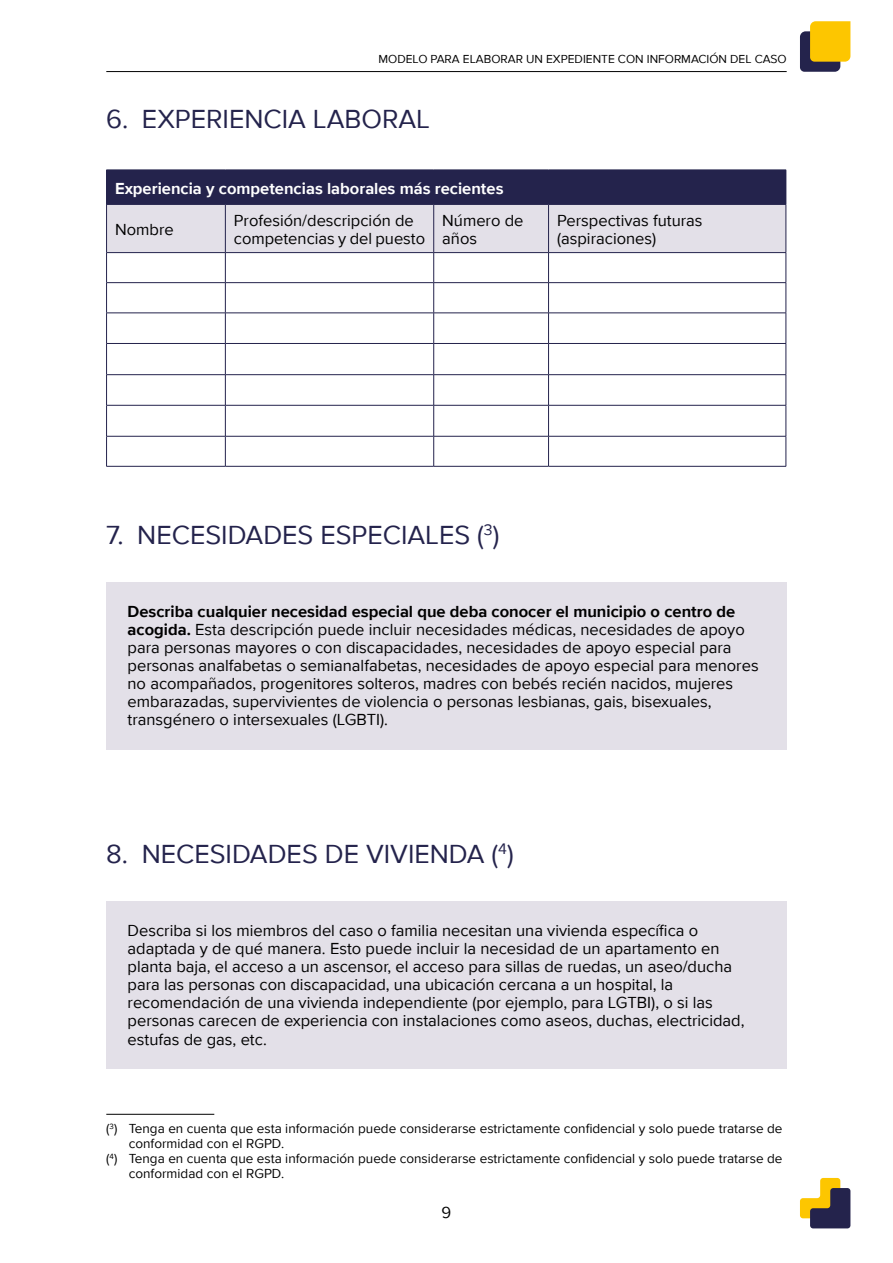
<style>
.page{position:relative;width:893px;height:1263px;background:#fff}
.page>*{position:absolute;margin:0;border:0;box-sizing:border-box;transform-origin:0 0}
.Heading_2{font:27px "Proxima Nova";color:#24234c}
.Body_text{font:16.5px/18.1px "Proxima Nova";color:#000}
.TABLE_Body_text{font:16.5px/18.1px "Proxima Nova";color:#000}
.TABLE_Header{font:700 16.5px "Proxima Nova";color:#fff}
.Footnote{font:13.5px/14.9px "Proxima Nova";color:#000}
.t1{font:12px "Proxima Nova";color:#000}
.s1{font-weight:700}
</style>
<div class="page">
<svg style="left:800px;top:1178px;width:50px;height:50px"></svg>
<svg style="left:800px;top:21px;width:50px;height:51px;background:#c19e2e"></svg>
<hr style="left:106px;top:71px;width:681px;height:1px;background:#000">
<div style="left:106px;top:582px;width:681px;height:168px;background:#e3e0e8"></div>
<div style="left:106px;top:901px;width:681px;height:168px;background:#e3e0e8"></div>
<div style="left:107px;top:170px;width:679px;height:34px;background:#24234c"></div>
<hr style="left:106px;top:170px;width:1px;height:34px;background:#24234c">
<hr style="left:786px;top:170px;width:1px;height:34px;background:#24234c">
<svg style="left:106px;top:204px;width:681px;height:78px"></svg>
<hr style="left:106px;top:282px;width:119px;height:1px;background:#24234c">
<hr style="left:106px;top:283px;width:1px;height:30px;background:#24234c">
<hr style="left:225px;top:282px;width:209px;height:1px;background:#24234c">
<hr style="left:225px;top:283px;width:1px;height:30px;background:#24234c">
<hr style="left:434px;top:282px;width:115px;height:1px;background:#24234c">
<hr style="left:433px;top:283px;width:1px;height:30px;background:#24234c">
<hr style="left:549px;top:282px;width:237px;height:1px;background:#24234c">
<hr style="left:548px;top:283px;width:1px;height:30px;background:#24234c">
<hr style="left:786px;top:283px;width:1px;height:30px;background:#24234c">
<hr style="left:106px;top:313px;width:119px;height:1px;background:#24234c">
<hr style="left:106px;top:313px;width:1px;height:30px;background:#24234c">
<hr style="left:225px;top:313px;width:209px;height:1px;background:#24234c">
<hr style="left:225px;top:313px;width:1px;height:30px;background:#24234c">
<hr style="left:434px;top:313px;width:115px;height:1px;background:#24234c">
<hr style="left:433px;top:313px;width:1px;height:30px;background:#24234c">
<hr style="left:549px;top:313px;width:237px;height:1px;background:#24234c">
<hr style="left:548px;top:313px;width:1px;height:30px;background:#24234c">
<hr style="left:786px;top:313px;width:1px;height:30px;background:#24234c">
<hr style="left:106px;top:343px;width:119px;height:1px;background:#24234c">
<hr style="left:106px;top:344px;width:1px;height:30px;background:#24234c">
<hr style="left:225px;top:343px;width:209px;height:1px;background:#24234c">
<hr style="left:225px;top:344px;width:1px;height:30px;background:#24234c">
<hr style="left:434px;top:343px;width:115px;height:1px;background:#24234c">
<hr style="left:433px;top:344px;width:1px;height:30px;background:#24234c">
<hr style="left:549px;top:343px;width:237px;height:1px;background:#24234c">
<hr style="left:548px;top:344px;width:1px;height:30px;background:#24234c">
<hr style="left:786px;top:344px;width:1px;height:30px;background:#24234c">
<hr style="left:106px;top:374px;width:119px;height:1px;background:#24234c">
<hr style="left:106px;top:375px;width:1px;height:30px;background:#24234c">
<hr style="left:225px;top:374px;width:209px;height:1px;background:#24234c">
<hr style="left:225px;top:375px;width:1px;height:30px;background:#24234c">
<hr style="left:434px;top:374px;width:115px;height:1px;background:#24234c">
<hr style="left:433px;top:375px;width:1px;height:30px;background:#24234c">
<hr style="left:549px;top:374px;width:237px;height:1px;background:#24234c">
<hr style="left:548px;top:375px;width:1px;height:30px;background:#24234c">
<hr style="left:786px;top:375px;width:1px;height:30px;background:#24234c">
<hr style="left:106px;top:405px;width:119px;height:1px;background:#24234c">
<hr style="left:106px;top:405px;width:1px;height:31px;background:#24234c">
<hr style="left:225px;top:405px;width:209px;height:1px;background:#24234c">
<hr style="left:225px;top:405px;width:1px;height:31px;background:#24234c">
<hr style="left:434px;top:405px;width:115px;height:1px;background:#24234c">
<hr style="left:433px;top:405px;width:1px;height:31px;background:#24234c">
<hr style="left:549px;top:405px;width:237px;height:1px;background:#24234c">
<hr style="left:548px;top:405px;width:1px;height:31px;background:#24234c">
<hr style="left:786px;top:405px;width:1px;height:31px;background:#24234c">
<hr style="left:106px;top:436px;width:119px;height:1px;background:#24234c">
<hr style="left:106px;top:436px;width:1px;height:30px;background:#24234c">
<hr style="left:225px;top:436px;width:209px;height:1px;background:#24234c">
<hr style="left:225px;top:436px;width:1px;height:30px;background:#24234c">
<hr style="left:434px;top:436px;width:115px;height:1px;background:#24234c">
<hr style="left:433px;top:436px;width:1px;height:30px;background:#24234c">
<hr style="left:549px;top:436px;width:237px;height:1px;background:#24234c">
<hr style="left:548px;top:436px;width:1px;height:30px;background:#24234c">
<hr style="left:786px;top:436px;width:1px;height:30px;background:#24234c">
<hr style="left:106px;top:466px;width:119px;height:1px;background:#24234c">
<hr style="left:225px;top:466px;width:209px;height:1px;background:#24234c">
<hr style="left:434px;top:466px;width:115px;height:1px;background:#24234c">
<hr style="left:549px;top:466px;width:237px;height:1px;background:#24234c">
<hr style="left:106px;top:1114px;width:108px;height:1px;background:#000">
<p class="t1" style="left:378px;top:50px;width:410px">MODELO PARA ELABORAR UN EXPEDIENTE CON INFORMACIÓN DEL CASO</p>
<h2 class="Heading_2" style="left:106px;top:98px;width:325px">6. EXPERIENCIA LABORAL</h2>
<p class="TABLE_Header" style="left:115px;top:176px;width:390px">Experiencia y competencias laborales más recientes</p>
<p class="TABLE_Body_text" style="left:115px;top:220px;width:60px">Nombre</p>
<p class="TABLE_Body_text" style="left:234px;top:211px;width:193px">Profesión/descripción de competencias y del puesto</p>
<p class="TABLE_Body_text" style="left:442px;top:211px;width:83px">Número de años</p>
<p class="TABLE_Body_text" style="left:557px;top:211px;width:147px">Perspectivas futuras (aspiraciones)</p>
<h2 class="Heading_2" style="left:106px;top:515px;width:395px">7. NECESIDADES ESPECIALES (<sup>3</sup>)</h2>
<p class="Body_text" style="left:128px;top:601px;width:633px"><span class="s1">Describa cualquier necesidad especial que deba conocer el municipio o centro de acogida.</span> Esta descripción puede incluir necesidades médicas, necesidades de apoyo para personas mayores o con discapacidades, necesidades de apoyo especial para personas analfabetas o semianalfabetas, necesidades de apoyo especial para menores no acompañados, progenitores solteros, madres con bebés recién nacidos, mujeres embarazadas, supervivientes de violencia o personas lesbianas, gais, bisexuales, transgénero o intersexuales (LGBTI).</p>
<h2 class="Heading_2" style="left:106px;top:834px;width:409px">8. NECESIDADES DE VIVIENDA (<sup>4</sup>)</h2>
<p class="Body_text" style="left:128px;top:920px;width:618px">Describa si los miembros del caso o familia necesitan una vivienda específica o adaptada y de qué manera. Esto puede incluir la necesidad de un apartamento en planta baja, el acceso a un ascensor, el acceso para sillas de ruedas, un aseo/ducha para las personas con discapacidad, una ubicación cercana a un hospital, la recomendación de una vivienda independiente (por ejemplo, para LGTBI), o si las personas carecen de experiencia con instalaciones como aseos, duchas, electricidad, estufas de gas, etc.</p>
<p class="Footnote" style="left:129px;top:1121px;width:655px;text-indent:-23px">(<sup>3</sup>) Tenga en cuenta que esta información puede considerarse estrictamente confidencial y solo puede tratarse de conformidad con el RGPD.</p>
<p class="Footnote" style="left:129px;top:1150px;width:655px;text-indent:-23px">(<sup>4</sup>) Tenga en cuenta que esta información puede considerarse estrictamente confidencial y solo puede tratarse de conformidad con el RGPD.</p>
<p class="Body_text" style="left:442px;top:1203px;width:11px">9</p>
</div>
